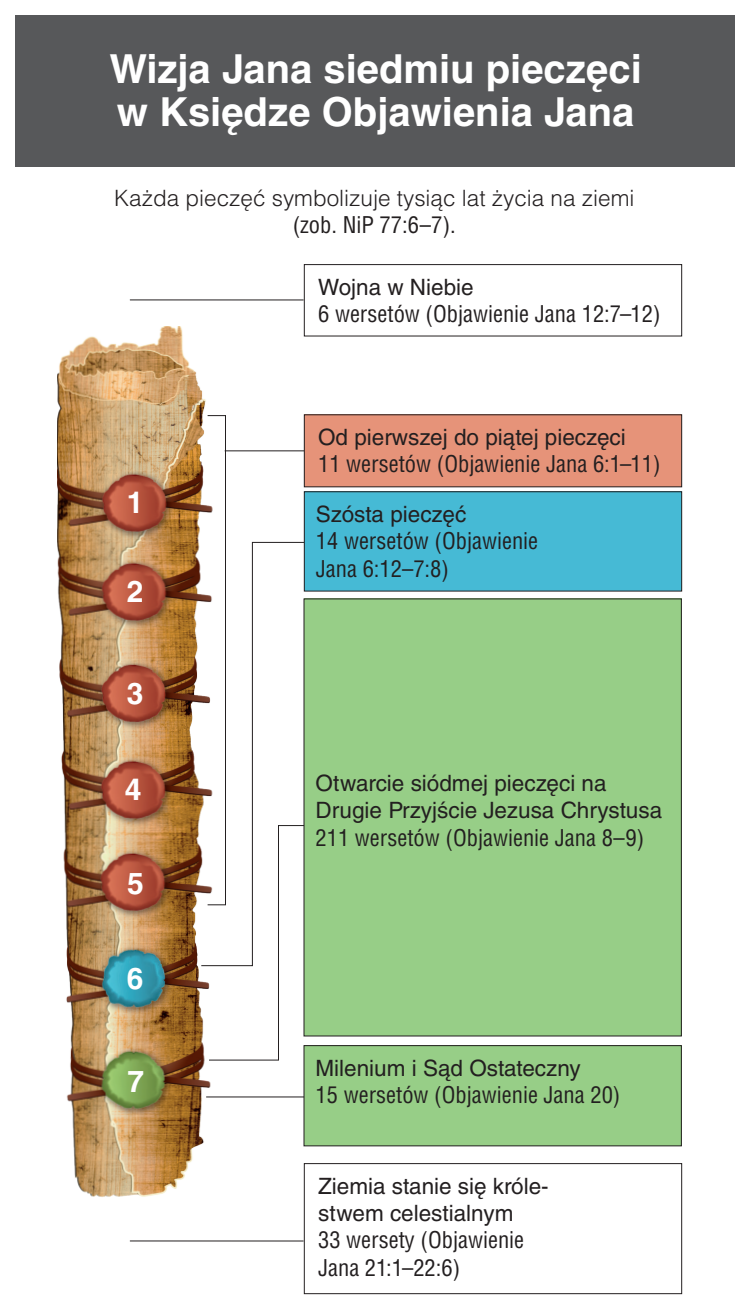
<style>
.page{position:relative;width:750px;height:1309px;background:#fff}
.page>*{position:absolute;margin:0;border:0;box-sizing:border-box;transform-origin:0 0}
.title_scroll{font:700 40px/42.5px "Helveticalds Lat";color:#fff}
.para_scrollNum{font:700 30px "Helveticalds Lat";color:#fff}
.para_scrollVerses{font:condensed 22.5px/27.5px "Helveticalds Lat";color:#231f20}
.para_scrollSeal{font:22.5px/27px "Helveticalds Lat";color:#231f20}
.para_scroll1{font:300 22.5px "Helveticalds Lat";color:#231f20}
.para_scroll2{font:condensed 22.5px "Helveticalds Lat";color:#231f20}
</style>
<div class="page">
<img style="left:58px;top:326px;width:163px;height:871px">
<div style="left:15px;top:15px;width:720px;height:151px;background:#57585a"></div>
<div style="left:304px;top:264px;width:378px;height:72px;border:1px solid #231f20"></div>
<div style="left:304px;top:415px;width:378px;height:72px;background:#e69379"></div>
<div style="left:304px;top:414px;width:378px;height:73px;border:1px solid #231f20"></div>
<div style="left:304px;top:491px;width:378px;height:100px;background:#46bad5"></div>
<div style="left:304px;top:491px;width:378px;height:100px;border:1px solid #231f20"></div>
<div style="left:304px;top:599px;width:377px;height:436px;background:#97ce87"></div>
<div style="left:304px;top:1045px;width:377px;height:100px;background:#97ce87"></div>
<div style="left:304px;top:1045px;width:378px;height:100px;border:1px solid #231f20"></div>
<div style="left:304px;top:1162px;width:378px;height:131px;border:1px solid #231f20"></div>
<hr style="left:130px;top:1240px;width:173px;height:1px;background:#231f20">
<hr style="left:130px;top:299px;width:173px;height:1px;background:#231f20">
<div style="left:207px;top:415px;width:19px;height:490px;border:1px solid #231f20"></div>
<hr style="left:225px;top:450px;width:79px;height:1px;background:#231f20">
<hr style="left:206px;top:1096px;width:98px;height:1px;background:#231f20">
<svg style="left:201px;top:541px;width:104px;height:425px"></svg>
<svg style="left:208px;top:824px;width:97px;height:236px"></svg>
<p class="title_scroll" style="left:110px;top:46px;width:534px">Wizja Jana siedmiu pieczęci w Księdze Objawienia Jana</p>
<p class="para_scroll1" style="left:114px;top:180px;width:522px">Każda pieczęć symbolizuje tysiąc lat życia na ziemi</p>
<p class="para_scroll2" style="left:293px;top:207px;width:165px">(zob. NiP 77:6–7).</p>
<p class="para_scrollNum" style="left:127px;top:477px;width:18px">1</p>
<p class="para_scrollNum" style="left:127px;top:566px;width:18px">2</p>
<p class="para_scrollNum" style="left:127px;top:668px;width:18px">3</p>
<p class="para_scrollNum" style="left:125px;top:764px;width:18px">4</p>
<p class="para_scrollNum" style="left:127px;top:857px;width:18px">5</p>
<p class="para_scrollNum" style="left:127px;top:953px;width:18px">6</p>
<p class="para_scrollNum" style="left:127px;top:1056px;width:18px">7</p>
<p class="para_scrollSeal" style="left:318px;top:272px;width:157px">Wojna w Niebie</p>
<p class="para_scrollVerses" style="left:318px;top:299px;width:344px">6 wersetów (Objawienie Jana 12:7–12)</p>
<p class="para_scrollSeal" style="left:318px;top:422px;width:309px">Od pierwszej do piątej pieczęci</p>
<p class="para_scrollVerses" style="left:318px;top:449px;width:344px">11 wersetów (Objawienie Jana 6:1–11)</p>
<p class="para_scrollSeal" style="left:316px;top:499px;width:152px">Szósta pieczęć</p>
<p class="para_scrollVerses" style="left:316px;top:526px;width:224px">14 wersetów (Objawienie<br>Jana 6:12–7:8)</p>
<p class="para_scrollSeal" style="left:316px;top:768px;width:348px">Otwarcie siódmej pieczęci na<br>Drugie Przyjście Jezusa Chrystusa</p>
<p class="para_scrollVerses" style="left:316px;top:822px;width:330px">211 wersetów (Objawienie Jana 8–9)</p>
<p class="para_scrollSeal" style="left:316px;top:1053px;width:267px">Milenium i Sąd Ostateczny</p>
<p class="para_scrollVerses" style="left:316px;top:1080px;width:306px">15 wersetów (Objawienie Jana 20)</p>
<p class="para_scrollSeal" style="left:318px;top:1171px;width:232px">Ziemia stanie się króle&shy;stwem celestialnym</p>
<p class="para_scrollVerses" style="left:318px;top:1225px;width:208px">33 wersety (Objawienie<br>Jana 21:1–22:6)</p>
</div>
